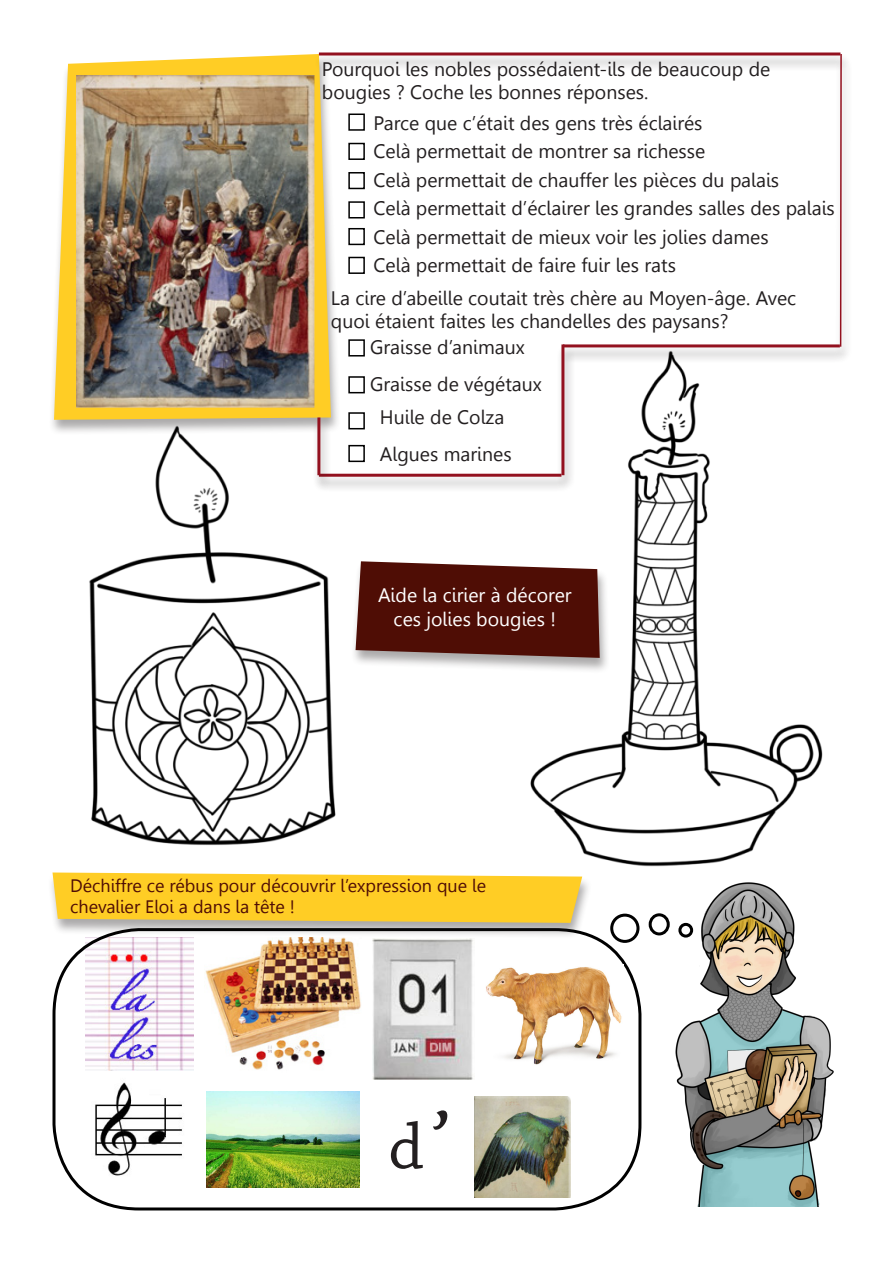
<style>
.page{position:relative;width:893px;height:1263px;background:#fff}
.page>*{position:absolute;margin:0;border:0;box-sizing:border-box;transform-origin:0 0}
.t1{font:67.5px "Chaparral Pro";color:#231f20}
.t2{font:19.5px/23.4px "Gisha";color:#231f20}
.t3{font:19.5px "Gisha";color:#fff}
.t4{font:18px/21.6px "Gisha";color:#4f0d05}
.s1{font-family:"Lucida Handwriting";font-style:italic}
</style>
<div class="page">
<div style="left:49px;top:54px;width:293px;height:382px;background:#231f20;opacity:.38"></div>
<svg style="left:54px;top:54px;width:277px;height:366px;fill:#ffcd25"></svg>
<img style="left:76px;top:75px;width:238px;height:333px">
<img style="left:631px;top:901px;width:203px;height:306px">
<img style="left:85px;top:939px;width:109px;height:131px">
<img style="left:205px;top:939px;width:156px;height:131px">
<img style="left:372px;top:939px;width:101px;height:140px">
<div style="left:612px;top:915px;width:26px;height:26px;background:#fff;border-radius:50%"></div>
<div style="left:610px;top:914px;width:29px;height:29px;border:3px solid #000;border-radius:50%"></div>
<div style="left:650px;top:915px;width:18px;height:19px;background:#fff;border-radius:50%"></div>
<div style="left:649px;top:913px;width:21px;height:22px;border:3px solid #000;border-radius:50%"></div>
<div style="left:680px;top:924px;width:12px;height:12px;background:#fff;border-radius:50%"></div>
<div style="left:678px;top:923px;width:15px;height:14px;border:3px solid #000;border-radius:50%"></div>
<img style="left:486px;top:967px;width:136px;height:98px">
<img style="left:95px;top:1082px;width:87px;height:94px">
<img style="left:206px;top:1092px;width:154px;height:96px">
<img style="left:475px;top:1096px;width:96px;height:101px">
<div style="left:47px;top:872px;width:545px;height:67px;background:#231f20;opacity:.38"></div>
<svg style="left:52px;top:872px;width:530px;height:51px"></svg>
<div style="left:348px;top:114px;width:17px;height:17px;border:2px solid #000"></div>
<div style="left:348px;top:143px;width:17px;height:17px;border:2px solid #000"></div>
<div style="left:348px;top:172px;width:17px;height:17px;border:2px solid #000"></div>
<div style="left:348px;top:201px;width:17px;height:17px;border:2px solid #000"></div>
<div style="left:348px;top:228px;width:17px;height:17px;border:2px solid #000"></div>
<div style="left:348px;top:257px;width:17px;height:17px;border:2px solid #000"></div>
<div style="left:348px;top:412px;width:17px;height:17px;border:2px solid #000"></div>
<div style="left:348px;top:339px;width:17px;height:17px;border:2px solid #000"></div>
<div style="left:348px;top:376px;width:17px;height:17px;border:2px solid #000"></div>
<img style="left:55px;top:420px;width:310px;height:426px">
<img style="left:440px;top:364px;width:383px;height:537px">
<div style="left:314px;top:52px;width:537px;height:20px;background:#231f20;opacity:.38"></div>
<hr style="left:319px;top:53px;width:521px;height:3px;background:#93111f">
<div style="left:834px;top:55px;width:19px;height:307px;background:#f8f8f8"></div>
<hr style="left:840px;top:54px;width:2px;height:293px;background:#93111f">
<div style="left:558px;top:344px;width:292px;height:20px;background:#231f20;opacity:.38"></div>
<hr style="left:563px;top:344px;width:277px;height:3px;background:#93111f">
<div style="left:556px;top:345px;width:19px;height:146px;background:#231f20;opacity:.38"></div>
<hr style="left:561px;top:344px;width:3px;height:131px;background:#93111f">
<div style="left:314px;top:473px;width:258px;height:20px;background:#231f20;opacity:.38"></div>
<hr style="left:319px;top:474px;width:242px;height:3px;background:#93111f">
<div style="left:312px;top:418px;width:19px;height:73px;background:#231f20;opacity:.38"></div>
<hr style="left:317px;top:417px;width:3px;height:58px;background:#93111f">
<div style="left:350px;top:562px;width:260px;height:112px;background:#231f20;opacity:.38"></div>
<svg style="left:356px;top:561px;width:244px;height:97px"></svg>
<p class="t2" style="left:322px;top:57px;width:450px">Pourquoi les nobles possédaient-ils de beaucoup de bougies ? Coche les bonnes réponses.</p>
<p class="t2" style="left:373px;top:111px;width:331px">Parce que c’était des gens très éclairés</p>
<p class="t2" style="left:373px;top:140px;width:333px">Celà permettait de montrer sa richesse</p>
<p class="t2" style="left:373px;top:168px;width:407px">Celà permettait de chauffer les pièces du palais</p>
<p class="t2" style="left:373px;top:197px;width:463px">Celà permettait d’éclairer les grandes salles des palais</p>
<p class="t2" style="left:373px;top:225px;width:397px">Celà permettait de mieux voir les jolies dames</p>
<p class="t2" style="left:373px;top:254px;width:304px">Celà permettait de faire fuir les rats</p>
<p class="t2" style="left:331px;top:286px;width:467px">La cire d’abeille coutait très chère au Moyen-âge. Avec quoi étaient faites les chandelles des paysans?</p>
<p class="t2" style="left:370px;top:336px;width:156px">Graisse d’animaux</p>
<p class="t2" style="left:370px;top:373px;width:173px">Graisse de végétaux</p>
<p class="t2" style="left:380px;top:406px;width:126px">Huile de Colza</p>
<p class="t2" style="left:380px;top:443px;width:133px">Algues marines</p>
<p class="t3" style="left:378px;top:584px;width:195px">Aide la cirier à décorer</p>
<p class="t3" style="left:394px;top:607px;width:164px">ces jolies bougies !</p>
<p class="t4" style="left:70px;top:875px;width:417px">Déchiffre ce rébus pour découvrir l’expression que le chevalier Eloi a dans la tête !</p>
<p class="t1" style="left:388px;top:1109px;width:56px">d<span class="s1">’</span></p>
</div>
